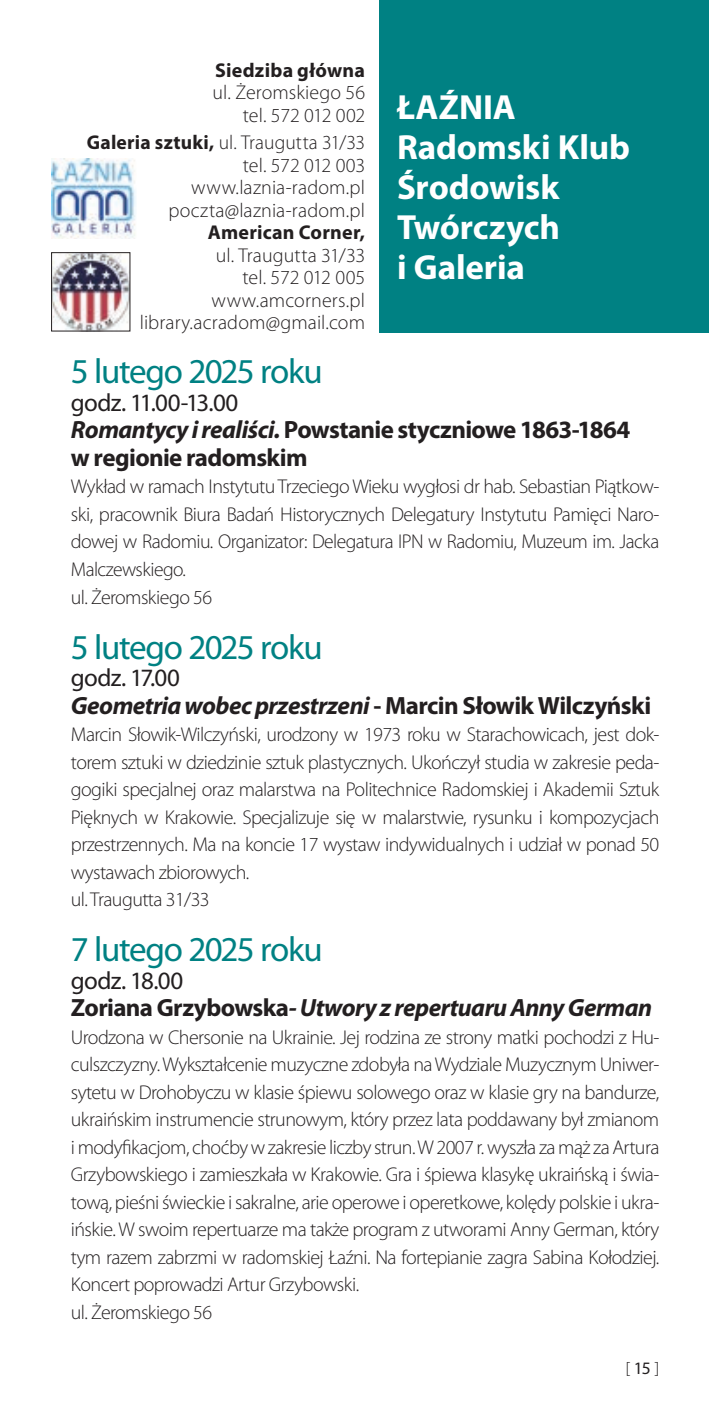
<style>
.page{position:relative;width:709px;height:1418px;background:#fff}
.page>*{position:absolute;margin:0;border:0;box-sizing:border-box;transform-origin:0 0}
.t1{font:35px "Myriad Pro";letter-spacing:-.04em;color:#008183}
.t2{font:700 35px/40px "Myriad Pro";letter-spacing:-.005em;color:#fff}
.t3{font:italic 700 25px/27.5px "Myriad Pro";letter-spacing:-.02em;color:#231f20}
.t4{font:700 25px/27.5px "Myriad Pro";letter-spacing:-.025em;color:#231f20}
.t5{font:300 20px/27.5px "Myriad Pro";letter-spacing:-.03em;color:#231f20}
.t6{font:300 20px/22.5px "Myriad Pro";letter-spacing:.01em;color:#231f20;text-align:right}
.t7{font:300 20px/22.5px "Myriad Pro";letter-spacing:.005em;color:#231f20;text-align:right}
.t8{font:700 20px "Myriad Pro";letter-spacing:.01em;color:#231f20}
.t9{font:300 20px/22.5px "Myriad Pro";color:#231f20;text-align:right}
.t10{font:300 17.5px "Myriad Pro";color:#231f20}
.s1{font-weight:700}
.s2{font-weight:400}
.s3{font-style:italic}
.s4{font-weight:400;font-style:normal}
.s5{font-style:normal}
</style>
<div class="page">
<div style="left:379px;top:0;width:330px;height:332px;background:#008183"></div>
<img style="left:53px;top:254px;width:75px;height:75px">
<div style="left:51px;top:252px;width:79px;height:79px;border:1px solid #231f20"></div>
<img style="left:51px;top:158px;width:85px;height:80px">
<p class="t8" style="left:215px;top:57px;width:151px">Siedziba główna</p>
<p class="t9" style="left:213px;top:81px;width:154px">ul. Żeromskiego 56 tel. 572 012 002</p>
<p class="t6" style="left:87px;top:131px;width:280px"><span class="s1">Galeria sztuki,</span> ul. Traugutta 31/33 tel. 572 012 003 www.laznia-radom.pl poczta@laznia-radom.pl</p>
<p class="t8" style="left:208px;top:219px;width:159px">American Corner,</p>
<p class="t7" style="left:140px;top:243px;width:227px">ul. Traugutta 31/33<br>tel. 572 012 005 www.amcorners.pl library.acradom@gmail.com</p>
<h1 class="t2" style="left:397px;top:86px;width:235px">ŁAŹNIA<br>Radomski Klub<br>Środowisk<br>Twórczych<br>i Galeria</h1>
<h1 class="t1" style="left:71px;top:350px;width:253px">5 lutego 2025 roku</h1>
<p class="t4" style="left:71px;top:388px;width:561px"><span class="s2">godz. 11.00-13.00<br></span><span class="s3">Romantycy i realiści.</span> Powstanie styczniowe 1863-1864 w regionie radomskim</p>
<p class="t5" style="left:71px;top:473px;width:590px">Wykład w ramach Instytutu Trzeciego Wieku wygłosi dr hab. Sebastian Piątkow&shy;ski, pracownik Biura Badań Historycznych Delegatury Instytutu Pamięci Naro&shy;dowej w Radomiu. Organizator: Delegatura IPN w Radomiu, Muzeum im. Jacka Malczewskiego.<br>ul. Żeromskiego 56</p>
<h1 class="t1" style="left:71px;top:625px;width:253px">5 lutego 2025 roku</h1>
<p class="t3" style="left:71px;top:663px;width:582px"><span class="s4">godz. 17.00<br></span>Geometria wobec przestrzeni <span class="s5">- Marcin Słowik Wilczyński</span></p>
<p class="t5" style="left:71px;top:720px;width:590px">Marcin Słowik-Wilczyński, urodzony w 1973 roku w Starachowicach, jest dok&shy;torem sztuki w dziedzinie sztuk plastycznych. Ukończył studia w zakresie peda&shy;gogiki specjalnej oraz malarstwa na Politechnice Radomskiej i Akademii Sztuk Pięknych w Krakowie. Specjalizuje się w malarstwie, rysunku i kompozycjach przestrzennych. Ma na koncie 17 wystaw indywidualnych i udział w ponad 50 wystawach zbiorowych.<br>ul. Traugutta 31/33</p>
<h1 class="t1" style="left:71px;top:927px;width:253px">7 lutego 2025 roku</h1>
<p class="t3" style="left:71px;top:965px;width:583px"><span class="s4">godz. 18.00<br></span><span class="s5">Zoriana Grzybowska</span>- Utwory z repertuaru Anny German</p>
<p class="t5" style="left:71px;top:1023px;width:590px">Urodzona w Chersonie na Ukrainie. Jej rodzina ze strony matki pochodzi z Hu&shy;culszczyzny. Wykształcenie muzyczne zdobyła na Wydziale Muzycznym Uniwer&shy;sytetu w Drohobyczu w klasie śpiewu solowego oraz w klasie gry na bandurze, ukraińskim instrumencie strunowym, który przez lata poddawany był zmianom i modyfikacjom, choćby w zakresie liczby strun. W 2007 r. wyszła za mąż za Artura Grzybowskiego i zamieszkała w Krakowie. Gra i śpiewa klasykę ukraińską i świa&shy;tową, pieśni świeckie i sakralne, arie operowe i operetkowe, kolędy polskie i ukra&shy;ińskie. W swoim repertuarze ma także program z utworami Anny German, który tym razem zabrzmi w radomskiej Łaźni. Na fortepianie zagra Sabina Kołodziej.<br>Koncert poprowadzi Artur Grzybowski.<br>ul. Żeromskiego 56</p>
<p class="t10" style="left:625px;top:1357px;width:36px">[ <span class="s2">15</span> ]</p>
</div>
